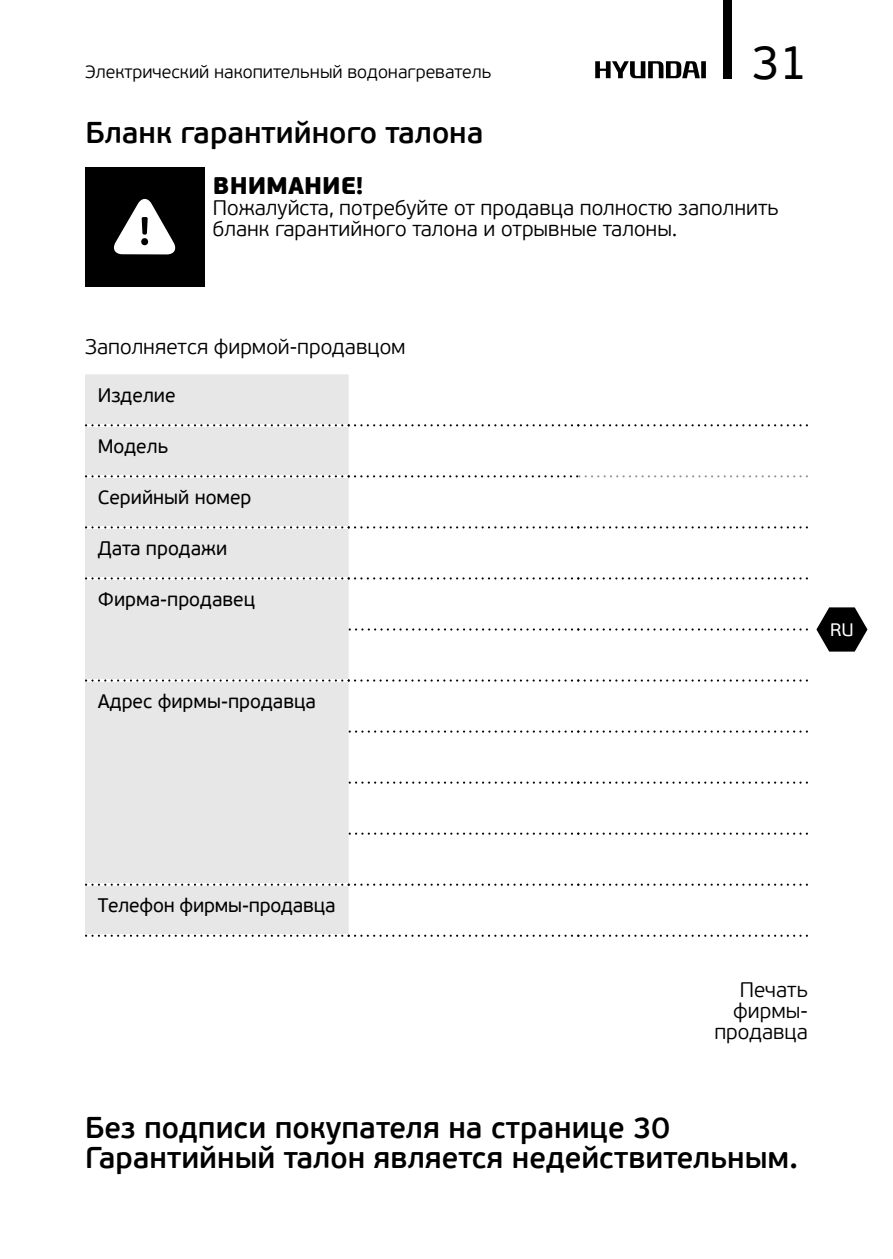
<style>
.page{position:relative;width:893px;height:1259px;background:#fff}
.page>*{position:absolute;margin:0;border:0;box-sizing:border-box;transform-origin:0 0}
.t1{font:48px "PF Beau Sans Pro";color:#000}
.t2{font:600 30px/30px "PF Beau Sans Pro";color:#000}
.t3{font:900 24px "PF Beau Sans Pro";color:#000}
.t4{font:300 21px/21px "PF Beau Sans Pro";color:#000}
.t5{font:19.5px "PF Beau Sans Pro";color:#000}
.t6{font:300 18px "PF Beau Sans Pro";color:#000}
.t7{font:18px "PF Beau Sans Pro";color:#fff}
</style>
<div class="page">
<div style="left:723px;top:0;width:8px;height:78px;background:#000"></div>
<svg style="left:816px;top:607px;width:51px;height:44px"></svg>
<svg style="left:595px;top:61px;width:111px;height:17px"></svg>
<div style="left:85px;top:167px;width:119px;height:119px;background:#000"></div>
<svg style="left:114px;top:199px;width:62px;height:55px"></svg>
<div style="left:85px;top:374px;width:264px;height:560px;background:#e7e7e7"></div>
<svg style="left:85px;top:424px;width:723px;height:2px"></svg>
<svg style="left:85px;top:475px;width:723px;height:2px"></svg>
<svg style="left:85px;top:526px;width:723px;height:2px"></svg>
<svg style="left:85px;top:934px;width:723px;height:2px"></svg>
<svg style="left:85px;top:577px;width:723px;height:2px"></svg>
<svg style="left:349px;top:628px;width:459px;height:2px"></svg>
<svg style="left:85px;top:679px;width:723px;height:2px"></svg>
<svg style="left:349px;top:730px;width:459px;height:2px"></svg>
<svg style="left:349px;top:781px;width:459px;height:2px"></svg>
<svg style="left:349px;top:832px;width:459px;height:2px"></svg>
<svg style="left:85px;top:883px;width:723px;height:2px"></svg>
<p class="t6" style="left:85px;top:62px;width:408px">Электрический накопительный водонагреватель</p>
<h1 class="t1" style="left:752px;top:34px;width:58px">31</h1>
<h2 class="t2" style="left:85px;top:119px;width:400px">Бланк гарантийного талона</h2>
<p class="t3" style="left:213px;top:170px;width:152px">ВНИМАНИЕ!</p>
<p class="t4" style="left:213px;top:198px;width:567px">Пожалуйста, потребуйте от продавца полностю заполнить бланк гарантийного талона и отрывные талоны.</p>
<p class="t4" style="left:85px;top:337px;width:322px">Заполняется фирмой-продавцом</p>
<p class="t5" style="left:98px;top:384px;width:79px">Изделие</p>
<p class="t5" style="left:98px;top:435px;width:72px">Модель</p>
<p class="t5" style="left:98px;top:486px;width:155px">Серийный номер</p>
<p class="t5" style="left:98px;top:537px;width:131px">Дата продажи</p>
<p class="t5" style="left:98px;top:588px;width:159px">Фирма-продавец</p>
<p class="t5" style="left:98px;top:690px;width:220px">Адрес фирмы-продавца</p>
<p class="t7" style="left:830px;top:620px;width:25px">RU</p>
<p class="t5" style="left:98px;top:894px;width:239px">Телефон фирмы-продавца</p>
<p class="t4" style="left:714px;top:980px;width:95px;text-align:right">Печать фирмы&shy;продавца</p>
<h2 class="t2" style="left:85px;top:1113px;width:714px">Без подписи покупателя на странице 30<br>Гарантийный талон является недействительным.</h2>
</div>
